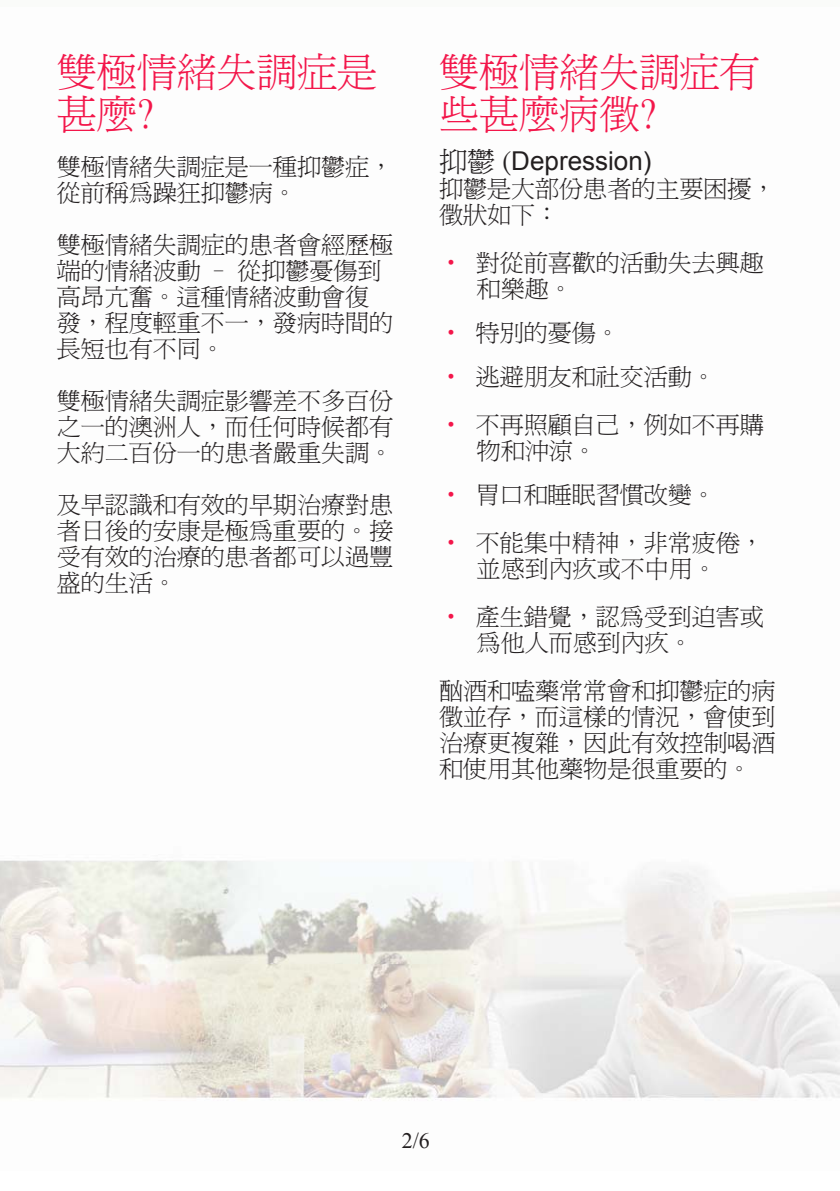
<style>
.page{position:relative;width:840px;height:1191px;background:#fff}
.page>*{position:absolute;margin:0;border:0;box-sizing:border-box;transform-origin:0 0}
.t1{font:40px/42px "P Ming Li U";color:#f3164a}
.t2{font:26px "Arial";color:#231f20}
.t3{font:24px/26px "P Ming Li U";color:#231f20}
.t4{font:22px "Times New Roman";color:#231f20}
.s1{font-family:"P Ming Li U";font-size:28px}
.s2{color:#f3164a}
</style>
<div class="page">
<div style="left:0;top:0;width:839px;height:127px;background:#f8f9f7"></div>
<img style="left:0;top:860px;width:839px;height:241px">
<p class="t1" style="left:57px;top:51px;width:321px">雙極情緒失調症是甚麼?</p>
<p class="t3" style="left:57px;top:154px;width:337px">雙極情緒失調症是一種抑鬱症，從前稱為躁狂抑鬱病。</p>
<p class="t3" style="left:57px;top:232px;width:337px">雙極情緒失調症的患者會經歷極端的情緒波動 – 從抑鬱憂傷到高昂亢奮。這種情緒波動會復發，程度輕重不一，發病時間的長短也有不同。</p>
<p class="t3" style="left:57px;top:388px;width:337px;text-align:justify">雙極情緒失調症影響差不多百份之一的澳洲人，而任何時候都有大約二百份一的患者嚴重失調。</p>
<p class="t3" style="left:57px;top:492px;width:337px;text-align:justify">及早認識和有效的早期治療對患者日後的安康是極為重要的。接受有效的治療的患者都可以過豐盛的生活。</p>
<p class="t1" style="left:439px;top:51px;width:321px">雙極情緒失調症有些甚麼病徵?</p>
<p class="t2" style="left:439px;top:144px;width:214px"><span class="s1">抑鬱 (</span>Depression)</p>
<p class="t3" style="left:439px;top:176px;width:337px">抑鬱是大部份患者的主要困擾，徵狀如下：</p>
<p class="t3" style="left:439px;top:250px;width:326px"><span class="s2">•</span> 對從前喜歡的活動失去興趣</p>
<p class="t3" style="left:476px;top:276px;width:98px">和樂趣。</p>
<p class="t3" style="left:439px;top:320px;width:182px"><span class="s2">•</span> 特別的憂傷。</p>
<p class="t3" style="left:439px;top:364px;width:278px"><span class="s2">•</span> 逃避朋友和社交活動。</p>
<p class="t3" style="left:439px;top:412px;width:326px"><span class="s2">•</span> 不再照顧自己，例如不再購</p>
<p class="t3" style="left:476px;top:438px;width:122px">物和沖涼。</p>
<p class="t3" style="left:439px;top:482px;width:278px"><span class="s2">•</span> 胃口和睡眠習慣改變。</p>
<p class="t3" style="left:439px;top:530px;width:326px"><span class="s2">•</span> 不能集中精神，非常疲倦，</p>
<p class="t3" style="left:476px;top:556px;width:242px">並感到內疚或不中用。</p>
<p class="t3" style="left:439px;top:604px;width:326px"><span class="s2">•</span> 產生錯覺，認為受到迫害或</p>
<p class="t3" style="left:476px;top:630px;width:217px">為他人而感到內疚。</p>
<p class="t3" style="left:439px;top:678px;width:337px;text-align:justify">酗酒和嗑藥常常會和抑鬱症的病徵並存，而這樣的情況，會使到治療更複雜，因此有效控制喝酒和使用其他藥物是很重要的。</p>
<p class="t4" style="left:401px;top:1125px;width:30px">2/6</p>
</div>
